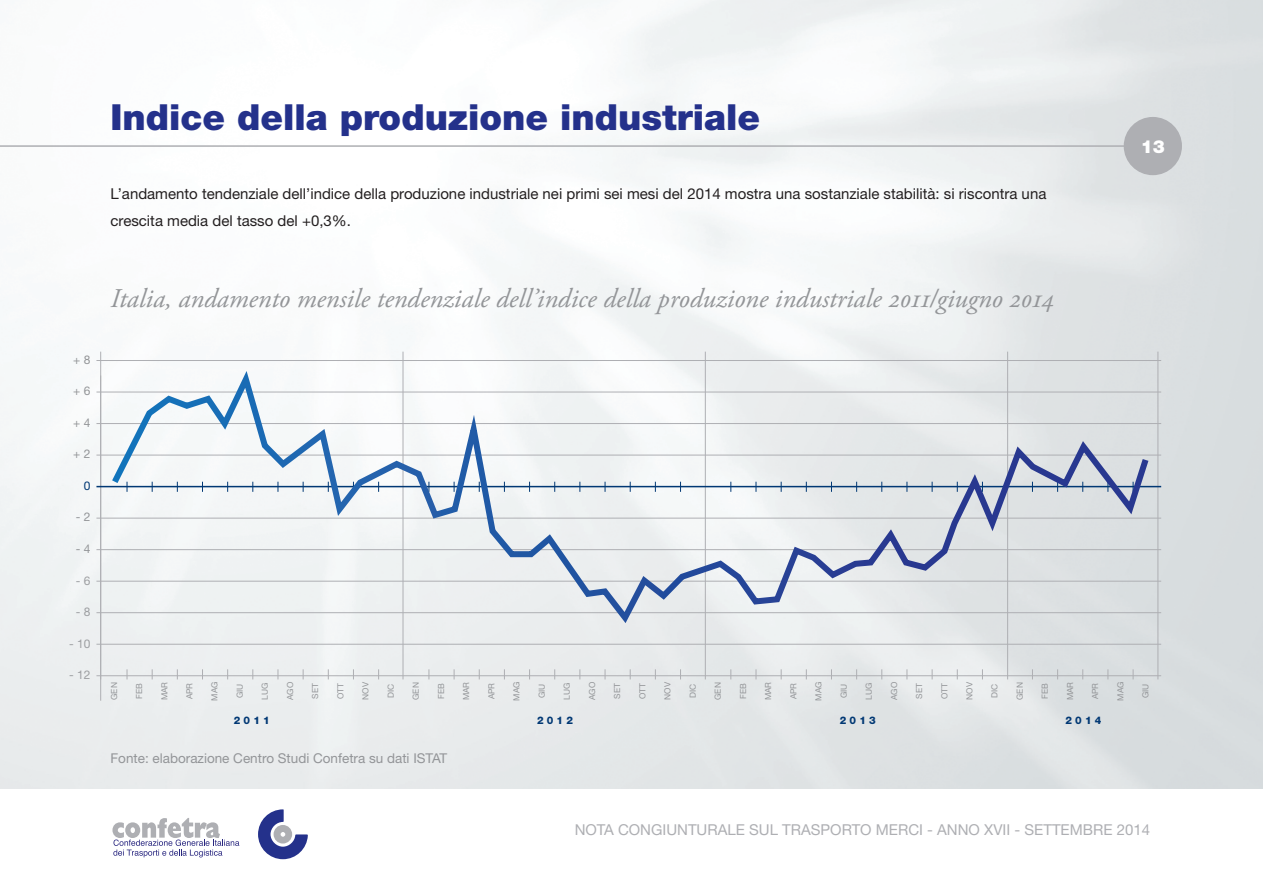
<style>
.page{position:relative;width:1263px;height:893px;background:#fff}
.page>*{position:absolute;margin:0;border:0;box-sizing:border-box;transform-origin:0 0}
.Heading{font:900 36px "Helvetica Neue";color:#24318b}
.Subhead{font:italic 27px "Adobe Garamond Pro";color:#939598}
.t1{font:900 18px "Helvetica Neue";color:#fff}
.body{font:15px/27px "Helvetica Neue";color:#231f20}
.t2{font:15px "Helvetica Neue";color:#aeafb3}
.t3{font:13.5px "Helvetica Neue";color:#939598}
.t4{font:12px "Helvetica Neue";color:#939598}
.t5{font:12px "Helvetica Neue";color:#9d9fa2}
.t6{font:12px "Helvetica Neue";color:#013874}
.t7{font:800 10.5px "Helvetica Neue";letter-spacing:.3em;color:#013874}
.t8{font:8.4px "Helvetica Neue";color:#939598}
</style>
<div class="page">
<hr style="left:0;top:145px;width:1153px;height:2px;background:#aeafb3">
<svg style="left:112px;top:818px;width:127px;height:39px"></svg>
<svg style="left:258px;top:809px;width:50px;height:50px"></svg>
<hr style="left:100px;top:352px;width:1px;height:349px;background:#aeafb3">
<hr style="left:403px;top:352px;width:1px;height:327px;background:#aeafb3">
<hr style="left:1157px;top:352px;width:1px;height:327px;background:#aeafb3">
<hr style="left:1007px;top:352px;width:1px;height:327px;background:#aeafb3">
<hr style="left:705px;top:352px;width:1px;height:327px;background:#aeafb3">
<div style="left:1124px;top:117px;width:58px;height:58px;background:#aeafb3;border-radius:50%"></div>
<hr style="left:96px;top:392px;width:1065px;height:1px;background:#aeafb3">
<hr style="left:96px;top:360px;width:1065px;height:1px;background:#aeafb3">
<hr style="left:96px;top:423px;width:1065px;height:1px;background:#aeafb3">
<hr style="left:96px;top:455px;width:1065px;height:1px;background:#aeafb3">
<hr style="left:96px;top:518px;width:1065px;height:1px;background:#aeafb3">
<hr style="left:96px;top:549px;width:1065px;height:1px;background:#aeafb3">
<hr style="left:96px;top:581px;width:1065px;height:1px;background:#aeafb3">
<hr style="left:96px;top:644px;width:1065px;height:1px;background:#aeafb3">
<hr style="left:96px;top:612px;width:1065px;height:1px;background:#aeafb3">
<hr style="left:96px;top:675px;width:1065px;height:1px;background:#aeafb3">
<hr style="left:96px;top:486px;width:1065px;height:1px;background:#013874">
<svg style="left:107px;top:362px;width:1046px;height:267px"></svg>
<p class="Heading" style="left:111px;top:95px;width:651px">Indice della produzione industriale</p>
<p class="body" style="left:111px;top:180px;width:937px">L’andamento tendenziale dell’indice della produzione industriale nei primi sei mesi del 2014 mostra una sostanziale stabilità: si riscontra una crescita media del tasso del +0,3%.</p>
<p class="t1" style="left:1141px;top:136px;width:26px">13</p>
<p class="t4" style="left:73px;top:352px;width:19px">+ 8</p>
<p class="t4" style="left:73px;top:384px;width:19px">+ 6</p>
<p class="t4" style="left:73px;top:415px;width:19px">+ 4</p>
<p class="t4" style="left:73px;top:447px;width:19px">+ 2</p>
<p class="t6" style="left:84px;top:478px;width:8px">0</p>
<p class="t4" style="left:76px;top:510px;width:16px">- 2</p>
<p class="t4" style="left:76px;top:542px;width:16px">- 4</p>
<p class="t5" style="left:76px;top:573px;width:16px">- 6</p>
<p class="t5" style="left:76px;top:605px;width:16px">- 8</p>
<p class="t5" style="left:69px;top:636px;width:23px">- 10</p>
<p class="t5" style="left:69px;top:668px;width:23px">- 12</p>
<p class="Subhead" style="left:111px;top:283px;width:946px">Italia, andamento mensile tendenziale dell’indice della produzione industriale 2011/giugno 2014</p>
<p class="t8" style="left:109px;top:700px;width:19px;rotate:-90deg">gen</p>
<p class="t8" style="left:134px;top:699px;width:17px;rotate:-90deg">feb</p>
<p class="t8" style="left:159px;top:700px;width:20px;rotate:-90deg">mar</p>
<p class="t8" style="left:184px;top:699px;width:18px;rotate:-90deg">apr</p>
<p class="t8" style="left:210px;top:701px;width:21px;rotate:-90deg">mag</p>
<p class="t8" style="left:235px;top:698px;width:16px;rotate:-90deg">giu</p>
<p class="t8" style="left:260px;top:700px;width:19px;rotate:-90deg">lug</p>
<p class="t8" style="left:285px;top:700px;width:20px;rotate:-90deg">ago</p>
<p class="t8" style="left:310px;top:699px;width:17px;rotate:-90deg">set</p>
<p class="t8" style="left:335px;top:699px;width:18px;rotate:-90deg">ott</p>
<p class="t8" style="left:361px;top:700px;width:19px;rotate:-90deg">nov</p>
<p class="t8" style="left:386px;top:698px;width:16px;rotate:-90deg">dic</p>
<p class="t8" style="left:411px;top:700px;width:19px;rotate:-90deg">gen</p>
<p class="t8" style="left:436px;top:699px;width:17px;rotate:-90deg">feb</p>
<p class="t8" style="left:461px;top:700px;width:20px;rotate:-90deg">mar</p>
<p class="t8" style="left:486px;top:699px;width:18px;rotate:-90deg">apr</p>
<p class="t8" style="left:512px;top:701px;width:21px;rotate:-90deg">mag</p>
<p class="t8" style="left:537px;top:698px;width:16px;rotate:-90deg">giu</p>
<p class="t8" style="left:562px;top:700px;width:19px;rotate:-90deg">lug</p>
<p class="t8" style="left:587px;top:700px;width:20px;rotate:-90deg">ago</p>
<p class="t8" style="left:612px;top:699px;width:17px;rotate:-90deg">set</p>
<p class="t8" style="left:637px;top:699px;width:18px;rotate:-90deg">ott</p>
<p class="t8" style="left:662px;top:700px;width:19px;rotate:-90deg">nov</p>
<p class="t8" style="left:688px;top:698px;width:16px;rotate:-90deg">dic</p>
<p class="t8" style="left:713px;top:700px;width:19px;rotate:-90deg">gen</p>
<p class="t8" style="left:738px;top:699px;width:17px;rotate:-90deg">feb</p>
<p class="t8" style="left:763px;top:700px;width:20px;rotate:-90deg">mar</p>
<p class="t8" style="left:788px;top:699px;width:18px;rotate:-90deg">apr</p>
<p class="t8" style="left:813px;top:701px;width:21px;rotate:-90deg">mag</p>
<p class="t8" style="left:839px;top:698px;width:16px;rotate:-90deg">giu</p>
<p class="t8" style="left:864px;top:700px;width:19px;rotate:-90deg">lug</p>
<p class="t8" style="left:889px;top:700px;width:20px;rotate:-90deg">ago</p>
<p class="t8" style="left:914px;top:699px;width:17px;rotate:-90deg">set</p>
<p class="t8" style="left:939px;top:699px;width:18px;rotate:-90deg">ott</p>
<p class="t8" style="left:964px;top:700px;width:19px;rotate:-90deg">nov</p>
<p class="t8" style="left:990px;top:698px;width:16px;rotate:-90deg">dic</p>
<p class="t8" style="left:1015px;top:700px;width:19px;rotate:-90deg">gen</p>
<p class="t8" style="left:1040px;top:699px;width:17px;rotate:-90deg">feb</p>
<p class="t8" style="left:1065px;top:700px;width:20px;rotate:-90deg">mar</p>
<p class="t8" style="left:1090px;top:699px;width:18px;rotate:-90deg">apr</p>
<p class="t8" style="left:1115px;top:701px;width:21px;rotate:-90deg">mag</p>
<p class="t8" style="left:1140px;top:698px;width:16px;rotate:-90deg">giu</p>
<p class="t7" style="left:234px;top:714px;width:37px">2011</p>
<p class="t7" style="left:537px;top:714px;width:37px">2012</p>
<p class="t7" style="left:840px;top:714px;width:37px">2013</p>
<p class="t7" style="left:1065px;top:714px;width:37px">2014</p>
<p class="t3" style="left:111px;top:750px;width:338px">Fonte: elaborazione Centro Studi Confetra su dati ISTAT</p>
<p class="t2" style="left:575px;top:821px;width:577px">NOTA CONGIUNTURALE SUL TRASPORTO MERCI - ANNO XVII - SETTEMBRE 2014</p>
</div>
